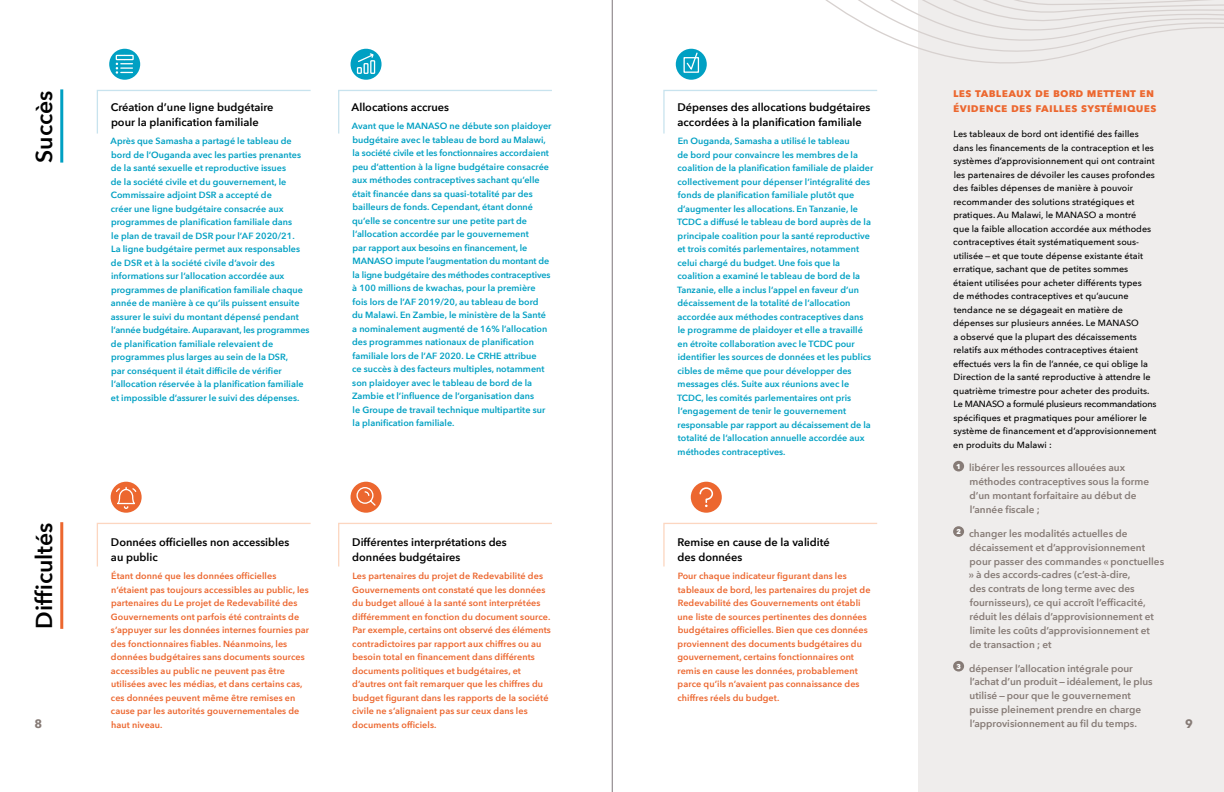
<style>
.page{position:relative;width:1224px;height:792px;background:#fff}
.page>*{position:absolute;margin:0;border:0;box-sizing:border-box;transform-origin:0 0}
.t1{font:600 23px "Avenir Next";color:#000}
.t2{font:700 12px/14.2px "Avenir Next";letter-spacing:.065em;color:#ec672f}
.t3{font:700 12px "Avenir Next";color:#867b76}
.t4{font:600 11px/15px "Avenir Next";color:#000}
.t5{font:600 10px/13.9px "Avenir Next";color:#867b76}
.t6{font:600 9px/13.5px "Avenir Next";letter-spacing:.005em;color:#00a0c3}
.t7{font:600 9px/13.5px "Avenir Next";letter-spacing:.01em;color:#ec672f}
.t8{font:500 9px/13.5px "Avenir Next";letter-spacing:.005em;color:#000}
</style>
<div class="page">
<hr style="left:612px;top:0;width:1px;height:792px;background:#7d7679">
<div style="left:918px;top:0;width:306px;height:792px;background:#efedec"></div>
<svg style="left:825px;top:0;width:399px;height:64px"></svg>
<svg style="left:96px;top:89px;width:215px;height:45px"></svg>
<svg style="left:96px;top:522px;width:215px;height:45px"></svg>
<svg style="left:338px;top:89px;width:214px;height:45px"></svg>
<svg style="left:338px;top:522px;width:214px;height:45px"></svg>
<hr style="left:60px;top:89px;width:3px;height:74px;background:#00a0c3">
<hr style="left:60px;top:522px;width:3px;height:107px;background:#ec672f">
<svg style="left:663px;top:89px;width:215px;height:45px"></svg>
<svg style="left:663px;top:522px;width:215px;height:45px"></svg>
<div style="left:351px;top:482px;width:31px;height:31px;background:#ec672f;border-radius:50%"></div>
<svg style="left:356px;top:487px;width:20px;height:19px"></svg>
<div style="left:111px;top:482px;width:31px;height:31px;background:#ec672f;border-radius:50%"></div>
<svg style="left:115px;top:486px;width:22px;height:24px"></svg>
<div style="left:691px;top:482px;width:31px;height:31px;background:#ec672f;border-radius:50%"></div>
<svg style="left:699px;top:487px;width:15px;height:20px"></svg>
<div style="left:109px;top:49px;width:31px;height:31px;background:#00a0c3;border-radius:50%"></div>
<svg style="left:115px;top:54px;width:19px;height:20px"></svg>
<div style="left:351px;top:49px;width:31px;height:31px;background:#00a0c3;border-radius:50%"></div>
<svg style="left:357px;top:53px;width:18px;height:21px"></svg>
<div style="left:676px;top:49px;width:31px;height:31px;background:#00a0c3;border-radius:50%"></div>
<div style="left:683px;top:57px;width:16px;height:16px;border:1px solid #fff"></div>
<svg style="left:686px;top:52px;width:13px;height:21px"></svg>
<div style="left:953px;top:461px;width:11px;height:10px;background:#867b76;border-radius:50%"></div>
<div style="left:953px;top:526px;width:11px;height:11px;background:#867b76;border-radius:50%"></div>
<div style="left:953px;top:661px;width:11px;height:11px;background:#867b76;border-radius:50%"></div>
<h2 class="t2" style="left:953px;top:86px;width:205px">les tableaux de bord mettent en évidence des failles systémiques</h2>
<p class="t8" style="left:953px;top:127px;width:205px">Les tableaux de bord ont identifié des failles dans les financements de la contraception et les systèmes d’approvisionnement qui ont contraint les partenaires de dévoiler les causes profondes des faibles dépenses de manière à pouvoir recommander des solutions stratégiques et pratiques. Au Malawi, le MANASO a montré<br>que la faible allocation accordée aux méthodes contraceptives était systématiquement sous&shy;utilisée — et que toute dépense existante était erratique, sachant que de petites sommes étaient utilisées pour acheter différents types<br>de méthodes contraceptives et qu’aucune tendance ne se dégageait en matière de dépenses sur plusieurs années. Le MANASO<br>a observé que la plupart des décaissements relatifs aux méthodes contraceptives étaient effectués vers la fin de l’année, ce qui oblige la Direction de la santé reproductive à attendre le quatrième trimestre pour acheter des produits.<br>Le MANASO a formulé plusieurs recommandations spécifiques et pragmatiques pour améliorer le système de financement et d’approvisionnement en produits du Malawi :</p>
<p class="t5" style="left:969px;top:461px;width:181px;text-indent:-13px"><sup>1</sup> libérer les ressources allouées aux méthodes contraceptives sous la forme d’un montant forfaitaire au début de l’année fiscale ;</p>
<p class="t5" style="left:969px;top:526px;width:197px;text-indent:-13px"><sup>2</sup> changer les modalités actuelles de décaissement et d’approvisionnement pour passer des commandes « ponctuelles » à des accords-cadres (c’est-à-dire,<br>des contrats de long terme avec des fournisseurs), ce qui accroît l’efficacité, réduit les délais d’approvisionnement et limite les coûts d’approvisionnement et<br>de transaction ; et</p>
<p class="t5" style="left:969px;top:661px;width:185px;text-indent:-13px"><sup>3</sup> dépenser l’allocation intégrale pour l’achat d’un produit — idéalement, le plus utilisé — pour que le gouvernement puisse pleinement prendre en charge l’approvisionnement au fil du temps.</p>
<h1 class="t1" style="left:25px;top:163px;width:74px;rotate:-90deg">Succès</h1>
<p class="t4" style="left:111px;top:99px;width:164px">Création d’une ligne budgétaire pour la planification familiale</p>
<p class="t4" style="left:352px;top:99px;width:99px">Allocations accrues</p>
<p class="t6" style="left:352px;top:119px;width:201px">Avant que le MANASO ne débute son plaidoyer budgétaire avec le tableau de bord au Malawi, la société civile et les fonctionnaires accordaient peu d’attention à la ligne budgétaire consacrée aux méthodes contraceptives sachant qu’elle était financée dans sa quasi-totalité par des bailleurs de fonds. Cependant, étant donné qu’elle se concentre sur une petite part de l’allocation accordée par le gouvernement<br>par rapport aux besoins en financement, le MANASO impute l’augmentation du montant de la ligne budgétaire des méthodes contraceptives à 100 millions de kwachas, pour la première fois lors de l’AF 2019/20, au tableau de bord<br>du Malawi. En Zambie, le ministère de la Santé a nominalement augmenté de 16% l’allocation des programmes nationaux de planification familiale lors de l’AF 2020. Le CRHE attribue<br>ce succès à des facteurs multiples, notamment son plaidoyer avec le tableau de bord de la Zambie et l’influence de l’organisation dans<br>le Groupe de travail technique multipartite sur la planification familiale.</p>
<p class="t4" style="left:678px;top:99px;width:194px">Dépenses des allocations budgétaires accordées à la planification familiale</p>
<p class="t6" style="left:677px;top:134px;width:198px">En Ouganda, Samasha a utilisé le tableau<br>de bord pour convaincre les membres de la coalition de la planification familiale de plaider collectivement pour dépenser l’intégralité des fonds de planification familiale plutôt que d’augmenter les allocations. En Tanzanie, le TCDC a diffusé le tableau de bord auprès de la principale coalition pour la santé reproductive et trois comités parlementaires, notamment celui chargé du budget. Une fois que la coalition a examiné le tableau de bord de la Tanzanie, elle a inclus l’appel en faveur d’un décaissement de la totalité de l’allocation accordée aux méthodes contraceptives dans<br>le programme de plaidoyer et elle a travaillé en étroite collaboration avec le TCDC pour identifier les sources de données et les publics cibles de même que pour développer des messages clés. Suite aux réunions avec le TCDC, les comités parlementaires ont pris l’engagement de tenir le gouvernement responsable par rapport au décaissement de la totalité de l’allocation annuelle accordée aux méthodes contraceptives.</p>
<p class="t6" style="left:111px;top:134px;width:200px">Après que Samasha a partagé le tableau de bord de l’Ouganda avec les parties prenantes de la santé sexuelle et reproductive issues<br>de la société civile et du gouvernement, le Commissaire adjoint DSR a accepté de<br>créer une ligne budgétaire consacrée aux programmes de planification familiale dans<br>le plan de travail de DSR pour l’AF 2020/21.<br>La ligne budgétaire permet aux responsables de DSR et à la société civile d’avoir des informations sur l’allocation accordée aux programmes de planification familiale chaque année de manière à ce qu’ils puissent ensuite assurer le suivi du montant dépensé pendant l’année budgétaire. Auparavant, les programmes de planification familiale relevaient de programmes plus larges au sein de la DSR,<br>par conséquent il était difficile de vérifier l’allocation réservée à la planification familiale et impossible d’assurer le suivi des dépenses.</p>
<h1 class="t1" style="left:25px;top:629px;width:108px;rotate:-90deg">Difficultés</h1>
<p class="t4" style="left:111px;top:534px;width:180px">Données officielles non accessibles au public</p>
<p class="t7" style="left:111px;top:569px;width:200px">Étant donné que les données officielles n’étaient pas toujours accessibles au public, les partenaires du Le projet de Redevabilité des Gouvernements ont parfois été contraints de s’appuyer sur les données internes fournies par des fonctionnaires fiables. Néanmoins, les données budgétaires sans documents sources accessibles au public ne peuvent pas être utilisées avec les médias, et dans certains cas, ces données peuvent même être remises en cause par les autorités gouvernementales de haut niveau.</p>
<p class="t4" style="left:352px;top:534px;width:156px">Différentes interprétations des données budgétaires</p>
<p class="t7" style="left:352px;top:569px;width:200px">Les partenaires du projet de Redevabilité des Gouvernements ont constaté que les données du budget alloué à la santé sont interprétées différemment en fonction du document source.<br>Par exemple, certains ont observé des éléments contradictoires par rapport aux chiffres ou au besoin total en financement dans différents documents politiques et budgétaires, et d’autres ont fait remarquer que les chiffres du budget figurant dans les rapports de la société civile ne s’alignaient pas sur ceux dans les documents officiels.</p>
<p class="t4" style="left:678px;top:534px;width:154px">Remise en cause de la validité des données</p>
<p class="t7" style="left:677px;top:569px;width:195px">Pour chaque indicateur figurant dans les tableaux de bord, les partenaires du projet de Redevabilité des Gouvernements ont établi une liste de sources pertinentes des données budgétaires officielles. Bien que ces données proviennent des documents budgétaires du gouvernement, certains fonctionnaires ont remis en cause les données, probablement parce qu’ils n’avaient pas connaissance des chiffres réels du budget.</p>
<h2 class="t3" style="left:35px;top:713px;width:9px">8</h2>
<h2 class="t3" style="left:1185px;top:713px;width:9px">9</h2>
</div>
